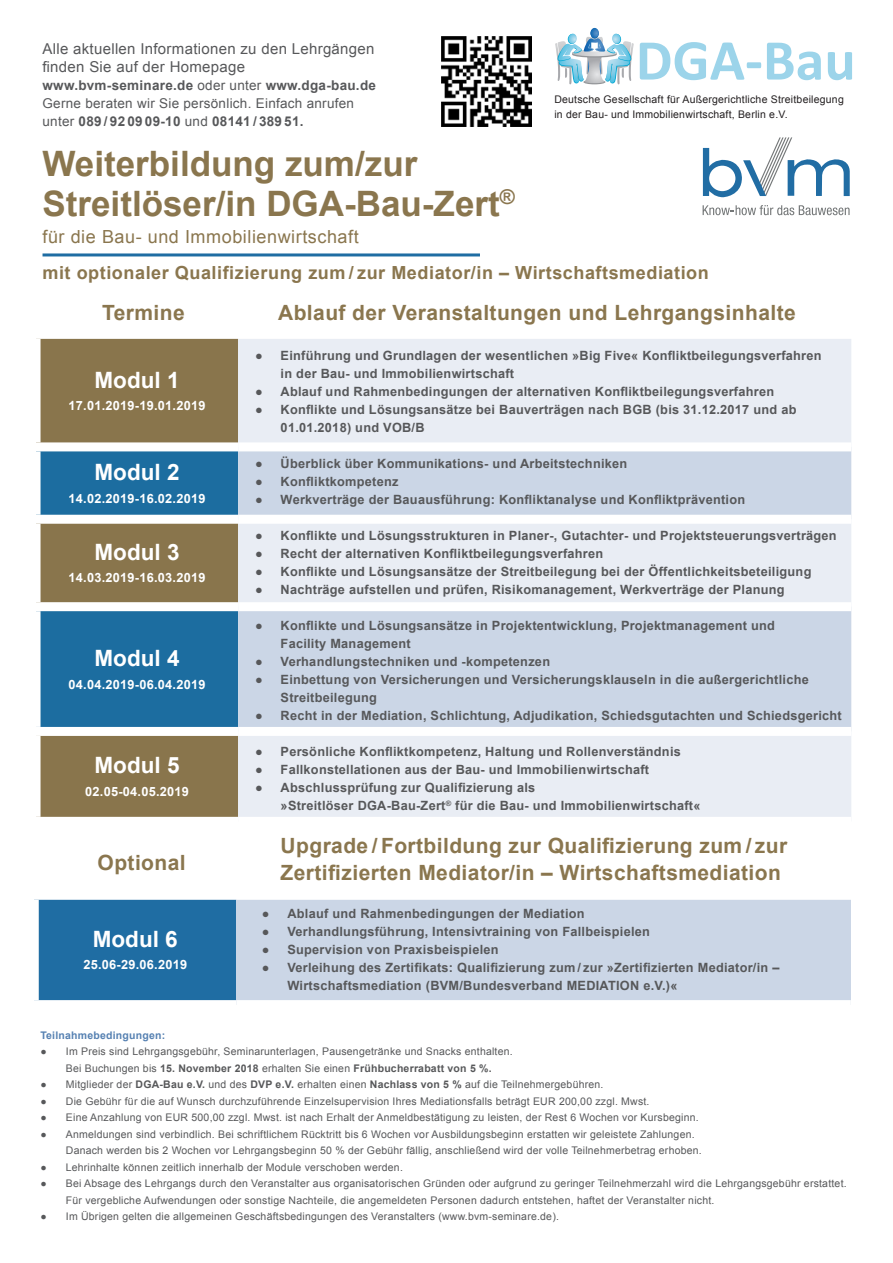
<style>
.page{position:relative;width:893px;height:1263px;background:#fff}
.page>*{position:absolute;margin:0;border:0;box-sizing:border-box;transform-origin:0 0}
.t1{font:700 34.95px/40.3px "Arial";color:#8a764e}
.t2{font:700 22.5px "Arial";color:#fff}
.t3{font:700 21px/27px "Arial";letter-spacing:.02em;color:#8a764e}
.t4{font:700 18px "Arial";letter-spacing:.03em;color:#8a764e}
.t5{font:18px "Arial";letter-spacing:.03em;color:#8a764e}
.t6{font:15px/18px "Arial";letter-spacing:.02em;color:#57585a}
.t7{font:13.5px/18px "Arial";letter-spacing:.02em;color:#57585a}
.t8{font:700 12.75px/18px "Arial";letter-spacing:.02em;color:#57585a}
.t9{font:700 12.75px "Arial";letter-spacing:.02em;color:#fff}
.t10{font:10.5px/16.5px "Arial";letter-spacing:.02em;color:#57585a}
.t11{font:10.5px/15px "Arial";letter-spacing:.02em;color:#231f20}
.t12{font:700 10.5px "Arial";letter-spacing:.02em;color:#5681b2}
.s1{font-weight:700}
</style>
<div class="page">
<div style="left:34px;top:899px;width:202px;height:105px;background:#1f6da3"></div>
<div style="left:236px;top:899px;width:615px;height:105px;background:#cbd6e6"></div>
<hr style="left:30px;top:898px;width:206px;height:2px;background:#fff">
<hr style="left:236px;top:898px;width:616px;height:2px;background:#fff">
<div style="left:30px;top:900px;width:9px;height:100px;background:#fff"></div>
<div style="left:30px;top:1000px;width:206px;height:9px;background:#fff"></div>
<div style="left:236px;top:1000px;width:615px;height:9px;background:#fff"></div>
<svg style="left:703px;top:137px;width:147px;height:60px"></svg>
<svg style="left:703px;top:205px;width:147px;height:10px"></svg>
<svg style="left:555px;top:28px;width:79px;height:56px"></svg>
<svg style="left:640px;top:42px;width:121px;height:38px"></svg>
<svg style="left:767px;top:43px;width:54px;height:37px"></svg>
<svg style="left:828px;top:52px;width:24px;height:28px"></svg>
<div style="left:41px;top:339px;width:197px;height:478px;background:#89754c"></div>
<div style="left:238px;top:339px;width:613px;height:478px;background:#e9edf4"></div>
<svg style="left:41px;top:451px;width:197px;height:276px;background:#3d6f86"></svg>
<svg style="left:238px;top:451px;width:613px;height:276px;background:#d4ddea"></svg>
<div style="left:32px;top:442px;width:206px;height:9px;background:#fff"></div>
<div style="left:238px;top:442px;width:613px;height:9px;background:#fff"></div>
<div style="left:32px;top:515px;width:206px;height:9px;background:#fff"></div>
<div style="left:238px;top:515px;width:613px;height:9px;background:#fff"></div>
<div style="left:32px;top:602px;width:206px;height:9px;background:#fff"></div>
<div style="left:238px;top:602px;width:613px;height:9px;background:#fff"></div>
<div style="left:32px;top:727px;width:206px;height:9px;background:#fff"></div>
<div style="left:238px;top:727px;width:613px;height:9px;background:#fff"></div>
<hr style="left:43px;top:253px;width:437px;height:3px;background:#1f6da3">
<img style="left:441px;top:36px;width:90px;height:90px">
<p class="t6" style="left:43px;top:40px;width:334px">Alle aktuellen Informationen zu den Lehrgängen finden Sie auf der Homepage</p>
<p class="t7" style="left:43px;top:76px;width:335px"><span class="s1">www.bvm-seminare.de</span> oder unter <span class="s1">www.dga-bau.de<br></span>Gerne beraten wir Sie persönlich. Einfach anrufen unter <span class="s1">089 / 92 09 09-10</span> und <span class="s1">08141 / 389 51.</span></p>
<p class="t11" style="left:554px;top:92px;width:291px">Deutsche Gesellschaft für Außergerichtliche Streitbeilegung in der Bau- und Immobilienwirtschaft, Berlin e.V.</p>
<h1 class="t1" style="left:43px;top:144px;width:474px">Weiterbildung zum/zur<br>Streitlöser/in DGA-Bau-Zert<sup>®</sup></h1>
<h3 class="t5" style="left:43px;top:225px;width:318px">für die Bau- und Immobilienwirtschaft</h3>
<h3 class="t4" style="left:43px;top:261px;width:668px">mit optionaler Qualifizierung zum / zur Mediator/in – Wirtschaftsmediation</h3>
<h3 class="t3" style="left:102px;top:299px;width:84px">Termine</h3>
<h3 class="t3" style="left:278px;top:299px;width:519px">Ablauf der Veranstaltungen und Lehrgangsinhalte</h3>
<h2 class="t2" style="left:95px;top:365px;width:87px">Modul 1</h2>
<p class="t9" style="left:69px;top:397px;width:138px">17.01.2019-19.01.2019</p>
<h2 class="t2" style="left:95px;top:457px;width:87px">Modul 2</h2>
<p class="t9" style="left:69px;top:489px;width:138px">14.02.2019-16.02.2019</p>
<h2 class="t2" style="left:95px;top:537px;width:87px">Modul 3</h2>
<p class="t9" style="left:69px;top:569px;width:138px">14.03.2019-16.03.2019</p>
<h2 class="t2" style="left:95px;top:643px;width:87px">Modul 4</h2>
<p class="t9" style="left:69px;top:675px;width:138px">04.04.2019-06.04.2019</p>
<h2 class="t2" style="left:95px;top:750px;width:87px">Modul 5</h2>
<p class="t9" style="left:85px;top:783px;width:105px">02.05-04.05.2019</p>
<h3 class="t3" style="left:98px;top:850px;width:90px">Optional</h3>
<h2 class="t2" style="left:93px;top:924px;width:87px">Modul 6</h2>
<p class="t9" style="left:83px;top:956px;width:105px">25.06-29.06.2019</p>
<p class="t8" style="left:281px;top:347px;width:542px;text-indent:-26px">● Einführung und Grundlagen der wesentlichen »Big Five« Konfliktbeilegungsverfahren in der Bau- und Immobilienwirtschaft</p>
<p class="t8" style="left:255px;top:383px;width:520px">● Ablauf und Rahmenbedingungen der alternativen Konfliktbeilegungsverfahren</p>
<p class="t8" style="left:281px;top:401px;width:517px;text-indent:-26px">● Konflikte und Lösungsansätze bei Bauverträgen nach BGB (bis 31.12.2017 und ab<br>01.01.2018) und VOB/B</p>
<p class="t8" style="left:255px;top:455px;width:374px">● Überblick über Kommunikations- und Arbeitstechniken</p>
<p class="t8" style="left:255px;top:473px;width:145px">● Konfliktkompetenz</p>
<p class="t8" style="left:255px;top:491px;width:492px">● Werkverträge der Bauausführung: Konfliktanalyse und Konfliktprävention</p>
<p class="t8" style="left:255px;top:527px;width:583px">● Konflikte und Lösungsstrukturen in Planer-, Gutachter- und Projektsteuerungsverträgen</p>
<p class="t8" style="left:255px;top:545px;width:350px">● Recht der alternativen Konfliktbeilegungsverfahren</p>
<p class="t8" style="left:255px;top:563px;width:558px">● Konflikte und Lösungsansätze der Streitbeilegung bei der Öffentlichkeitsbeteiligung</p>
<p class="t8" style="left:255px;top:581px;width:531px">● Nachträge aufstellen und prüfen, Risikomanagement, Werkverträge der Planung</p>
<p class="t8" style="left:281px;top:617px;width:496px;text-indent:-26px">● Konflikte und Lösungsansätze in Projektentwicklung, Projektmanagement und<br>Facility Management</p>
<p class="t8" style="left:255px;top:653px;width:296px">● Verhandlungstechniken und -kompetenzen</p>
<p class="t8" style="left:281px;top:671px;width:530px;text-indent:-26px">● Einbettung von Versicherungen und Versicherungsklauseln in die außergerichtliche<br>Streitbeilegung</p>
<p class="t8" style="left:255px;top:707px;width:588px">● Recht in der Mediation, Schlichtung, Adjudikation, Schiedsgutachten und Schiedsgericht</p>
<p class="t8" style="left:255px;top:743px;width:427px">● Persönliche Konfliktkompetenz, Haltung und Rollenverständnis</p>
<p class="t8" style="left:255px;top:761px;width:396px">● Fallkonstellationen aus der Bau- und Immobilienwirtschaft</p>
<p class="t8" style="left:281px;top:779px;width:421px;text-indent:-26px">● Abschlussprüfung zur Qualifizierung als<br>»Streitlöser DGA-Bau-Zert<sup>®</sup> für die Bau- und Immobilienwirtschaft«</p>
<h3 class="t3" style="left:281px;top:833px;width:508px">Upgrade / Fortbildung zur Qualifizierung zum / zur<br>Zertifizierten Mediator/in – Wirtschaftsmediation</h3>
<p class="t8" style="left:262px;top:905px;width:324px">● Ablauf und Rahmenbedingungen der Mediation</p>
<p class="t8" style="left:262px;top:923px;width:390px">● Verhandlungsführung, Intensivtraining von Fallbeispielen</p>
<p class="t8" style="left:262px;top:941px;width:238px">● Supervision von Praxisbeispielen</p>
<p class="t8" style="left:287px;top:959px;width:494px;text-indent:-26px">● Verleihung des Zertifikats: Qualifizierung zum / zur »Zertifizierten Mediator/in –<br>Wirtschaftsmediation (BVM/Bundesverband MEDIATION e.V.)«</p>
<p class="t12" style="left:40px;top:1028px;width:126px">Teilnahmebedingungen:</p>
<p class="t10" style="left:40px;top:1043px;width:474px;text-align:center"><span class="s1">●</span> Im Preis sind Lehrgangsgebühr, Seminarunterlagen, Pausengetränke und Snacks enthalten.<br>Bei Buchungen bis <span class="s1">15. November 2018</span> erhalten Sie einen <span class="s1">Frühbucherrabatt von 5 %.</span></p>
<p class="t10" style="left:40px;top:1076px;width:565px"><span class="s1">●</span> Mitglieder der <span class="s1">DGA-Bau e.V.</span> und des <span class="s1">DVP e.V.</span> erhalten einen <span class="s1">Nachlass von 5 %</span> auf die Teilnehmergebühren.</p>
<p class="t10" style="left:40px;top:1093px;width:611px">● Die Gebühr für die auf Wunsch durchzuführende Einzelsupervision Ihres Mediationsfalls beträgt EUR 200,00 zzgl. Mwst.</p>
<p class="t10" style="left:40px;top:1109px;width:660px"><span class="s1">●</span> Eine Anzahlung von EUR 500,00 zzgl. Mwst. ist nach Erhalt der Anmeldbestätigung zu leisten, der Rest 6 Wochen vor Kursbeginn.</p>
<p class="t10" style="left:66px;top:1126px;width:637px;text-indent:-26px"><span class="s1">●</span> Anmeldungen sind verbindlich. Bei schriftlichem Rücktritt bis 6 Wochen vor Ausbildungsbeginn erstatten wir geleistete Zahlungen.<br>Danach werden bis 2 Wochen vor Lehrgangsbeginn 50 % der Gebühr fällig, anschließend wird der volle Teilnehmerbetrag erhoben.</p>
<p class="t10" style="left:40px;top:1159px;width:364px"><span class="s1">●</span> Lehrinhalte können zeitlich innerhalb der Module verschoben werden.</p>
<p class="t10" style="left:66px;top:1175px;width:782px;text-indent:-26px"><span class="s1">●</span> Bei Absage des Lehrgangs durch den Veranstalter aus organisatorischen Gründen oder aufgrund zu geringer Teilnehmerzahl wird die Lehrgangsgebühr erstattet.<br>Für vergebliche Aufwendungen oder sonstige Nachteile, die angemeldeten Personen dadurch entstehen, haftet der Veranstalter nicht.</p>
<p class="t10" style="left:40px;top:1208px;width:520px"><span class="s1">●</span> Im Übrigen gelten die allgemeinen Geschäftsbedingungen des Veranstalters (www.bvm-seminare.de).</p>
</div>
